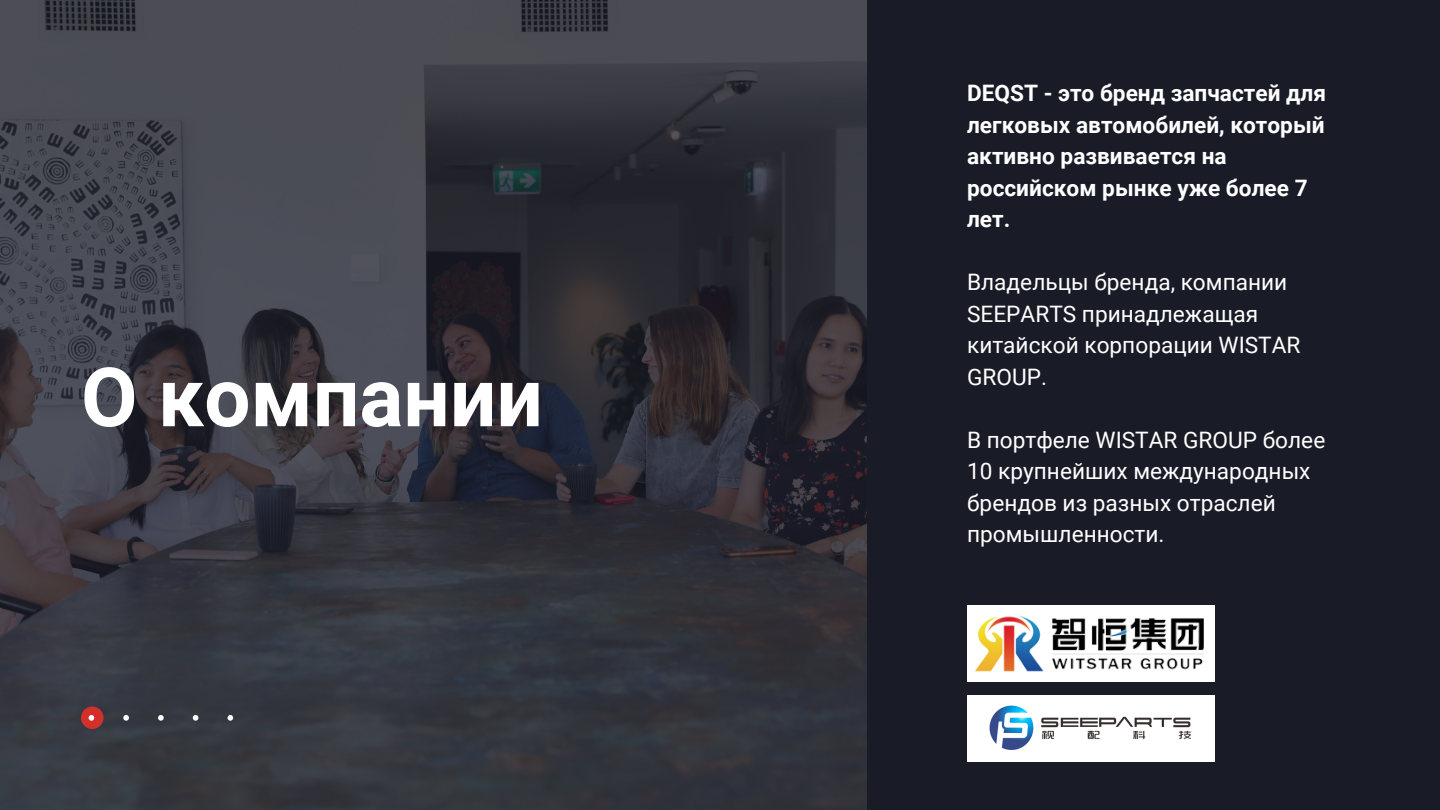
<style>
.page{position:relative;width:1440px;height:810px;background:#191b27}
.page>*{position:absolute;margin:0;border:0;box-sizing:border-box;transform-origin:0 0}
.t1{font:700 82px "Roboto";color:#fff}
.t2{font:22.7px/31.5px "Roboto";color:#fff}
.t3{font:700 22.7px/31.5px "Roboto";color:#fff}
</style>
<div class="page">
<img style="left:0;top:0;width:867px;height:810px">
<div style="left:81px;top:707px;width:22px;height:22px;background:#d3302c;border-radius:50%"></div>
<svg style="left:123px;top:715px;width:110px;height:6px"></svg>
<svg style="left:89px;top:715px;width:5px;height:6px"></svg>
<img style="left:967px;top:696px;width:248px;height:66px">
<div style="left:967px;top:605px;width:248px;height:76px;background:#fff"></div>
<img style="left:972px;top:615px;width:238px;height:81px">
<p class="t1" style="left:81px;top:350px;width:463px">О компании</p>
<p class="t3" style="left:967px;top:78px;width:360px">DEQST - это бренд запчастей для легковых автомобилей, который активно развивается на российском рынке уже более 7 лет.</p>
<p class="t2" style="left:967px;top:267px;width:335px">Владельцы бренда, компании<br>SEEPARTS принадлежащая китайской корпорации WISTAR<br>GROUP.</p>
<p class="t2" style="left:967px;top:424px;width:360px">В портфеле WISTAR GROUP более<br>10 крупнейших международных брендов из разных отраслей промышленности.</p>
</div>
